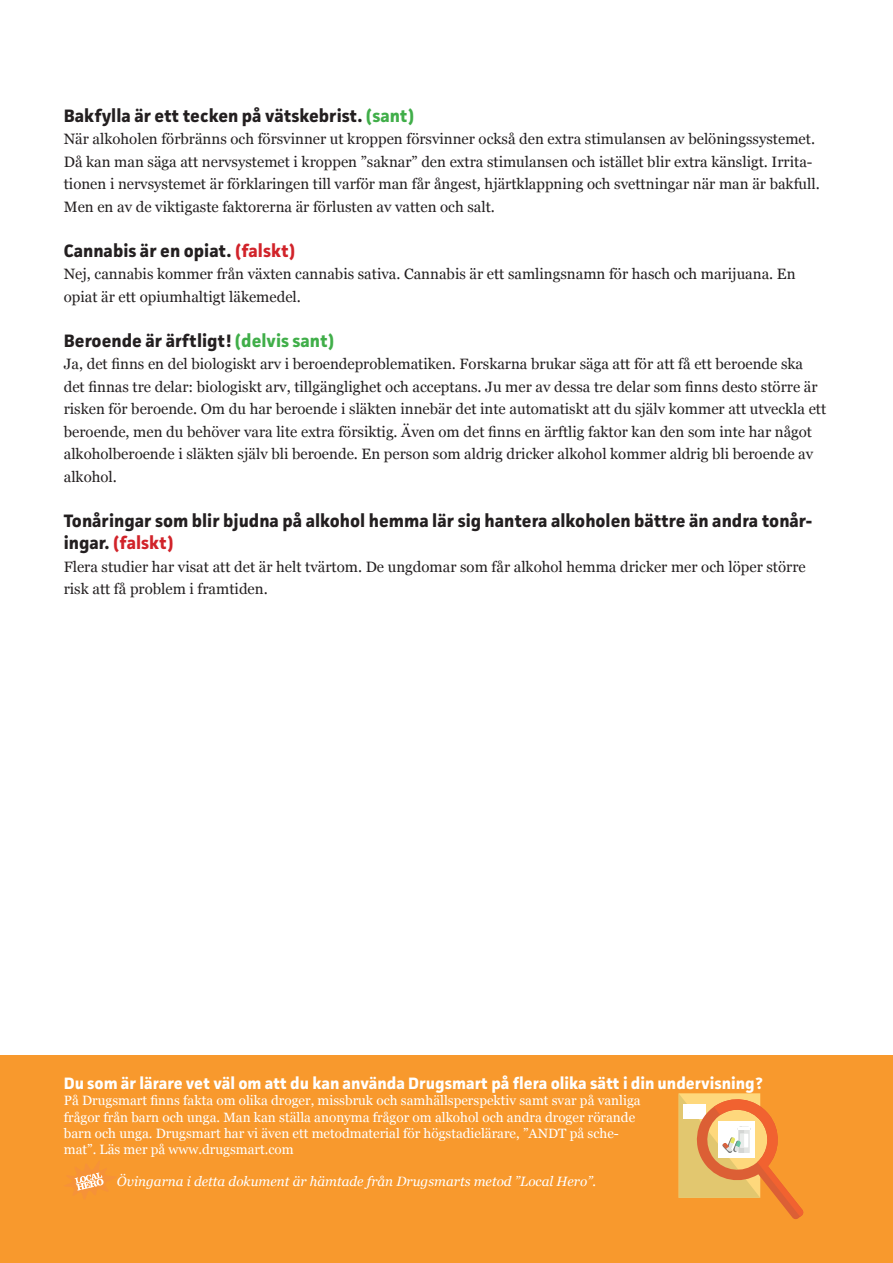
<style>
.page{position:relative;width:893px;height:1263px;background:#fff}
.page>*{position:absolute;margin:0;border:0;box-sizing:border-box;transform-origin:0 0}
.t1{font:700 18px/22.5px "Facit";color:#231f20}
.t2{font:700 16.5px "Facit";color:#fff}
.t3{font:15px/22.5px "Georgia";color:#231f20}
.t4{font:13.5px/16.2px "Georgia";color:#fff}
.t5{font:italic 13.5px "Georgia";color:#fff}
.s1{color:#40ae49}
.s2{color:#d1232a}
</style>
<div class="page">
<div style="left:0;top:1055px;width:893px;height:208px;background:#f8992d"></div>
<svg style="left:679px;top:1093px;width:124px;height:126px"></svg>
<svg style="left:65px;top:1162px;width:50px;height:37px"></svg>
<p class="t1" style="left:64px;top:104px;width:352px">Bakfylla är ett tecken på vätskebrist. <span class="s1">(sant)</span></p>
<p class="t3" style="left:64px;top:128px;width:757px">När alkoholen förbränns och försvinner ut kroppen försvinner också den extra stimulansen av belöningssystemet.<br>Då kan man säga att nervsystemet i kroppen ”saknar” den extra stimulansen och istället blir extra känsligt. Irrita&shy;tionen i nervsystemet är förklaringen till varför man får ångest, hjärtklappning och svettningar när man är bakfull.<br>Men en av de viktigaste faktorerna är förlusten av vatten och salt.</p>
<p class="t1" style="left:64px;top:239px;width:233px">Cannabis är en opiat. <span class="s2">(falskt)</span></p>
<p class="t3" style="left:64px;top:263px;width:733px">Nej, cannabis kommer från växten cannabis sativa. Cannabis är ett samlingsnamn för hasch och marijuana. En opiat är ett opiumhaltigt läkemedel.</p>
<p class="t1" style="left:64px;top:329px;width:272px">Beroende är ärftligt! <span class="s1">(delvis sant)</span></p>
<p class="t3" style="left:64px;top:353px;width:764px">Ja, det finns en del biologiskt arv i beroendeproblematiken. Forskarna brukar säga att för att få ett beroende ska det finnas tre delar: biologiskt arv, tillgänglighet och acceptans. Ju mer av dessa tre delar som finns desto större är risken för beroende. Om du har beroende i släkten innebär det inte automatiskt att du själv kommer att utveckla ett beroende, men du behöver vara lite extra försiktig. Även om det finns en ärftlig faktor kan den som inte har något alkoholberoende i släkten själv bli beroende. En person som aldrig dricker alkohol kommer aldrig bli beroende av alkohol.</p>
<p class="t1" style="left:64px;top:509px;width:749px">Tonåringar som blir bjudna på alkohol hemma lär sig hantera alkoholen bättre än andra tonår&shy;ingar. <span class="s2">(falskt)</span></p>
<p class="t3" style="left:64px;top:555px;width:743px">Flera studier har visat att det är helt tvärtom. De ungdomar som får alkohol hemma dricker mer och löper större risk att få problem i framtiden.</p>
<p class="t2" style="left:64px;top:1073px;width:700px">Du som är lärare vet väl om att du kan använda Drugsmart på flera olika sätt i din undervisning?</p>
<p class="t4" style="left:64px;top:1093px;width:578px">På Drugsmart finns fakta om olika droger, missbruk och samhällsperspektiv samt svar på vanliga frågor från barn och unga. Man kan ställa anonyma frågor om alkohol och andra droger rörande barn och unga. Drugsmart har vi även ett metodmaterial för högstadielärare, ”ANDT på sche&shy;mat”. Läs mer på www.drugsmart.com</p>
<p class="t5" style="left:117px;top:1173px;width:481px">Övingarna i detta dokument är hämtade från Drugsmarts metod ”Local Hero”.</p>
</div>
